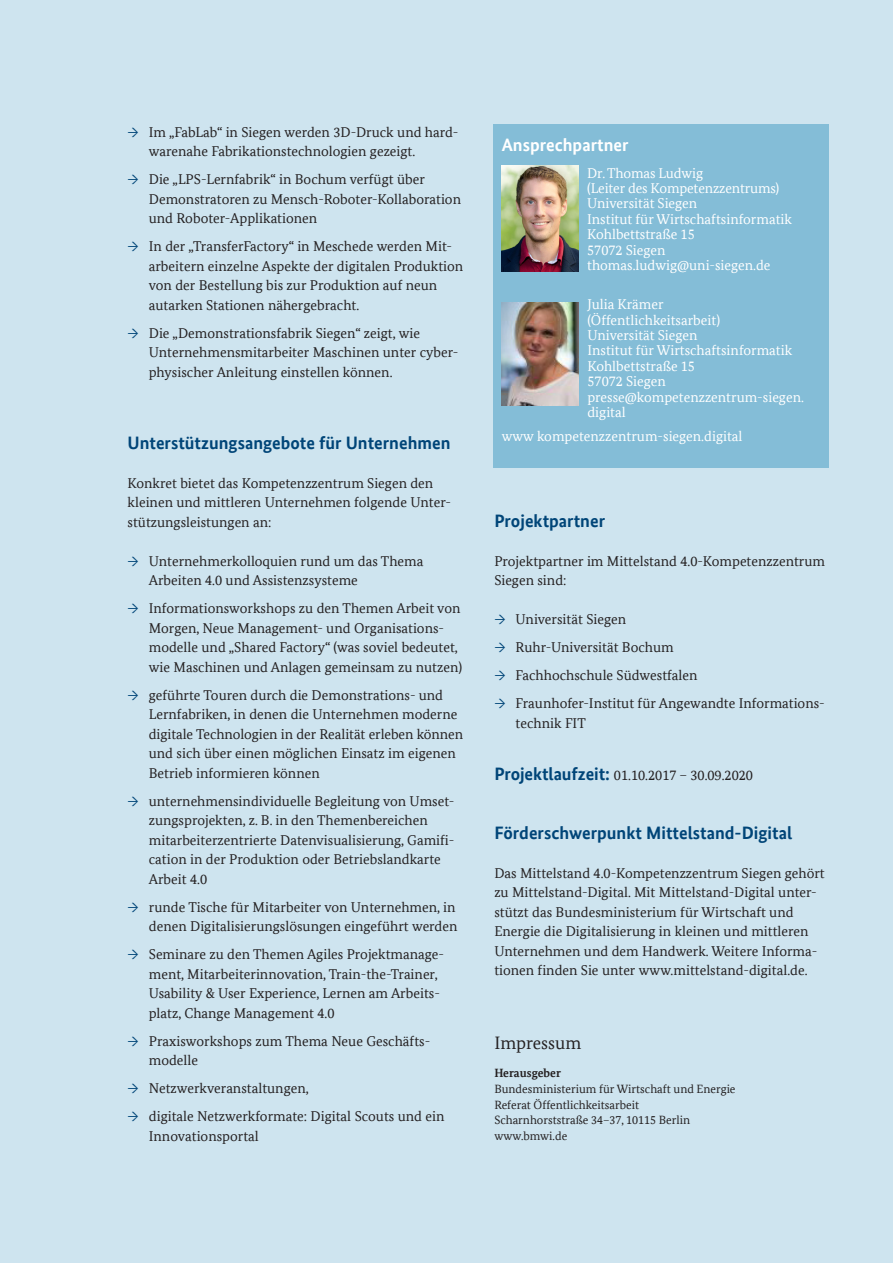
<style>
.page{position:relative;width:893px;height:1263px;background:#cee4ef}
.page>*{position:absolute;margin:0;border:0;box-sizing:border-box;transform-origin:0 0}
.t1{font:700 18px "Bundes Sans Office";color:#004578}
.t2{font:700 18px "Bundes Sans Office";color:#fff}
.t3{font:18px "Bundes Serif Office";color:#231f20}
.LI_Pfeil{font:14.25px/19.5px "Bundes Serif Office";color:#231f20}
.t4{font:14.25px/15.5px "Bundes Serif Office";color:#fff}
.P_-_impressum{font:12px "Bundes Serif Office";color:#231f20}
.P_-_impressum-2{font:700 12px "Bundes Serif Office";color:#231f20}
.s1{color:#004578}
.s2{font-family:"Bundes Sans Office";font-weight:700;font-size:18px;color:#004578}
</style>
<div class="page">
<div style="left:493px;top:125px;width:336px;height:343px;background:#84bdd7"></div>
<img style="left:501px;top:165px;width:78px;height:107px">
<img style="left:501px;top:302px;width:78px;height:103px">
<p class="LI_Pfeil" style="left:149px;top:122px;width:311px;text-indent:-21px"><span class="s1">→</span> Im „FabLab“ in Siegen werden 3D-Druck und hard&shy;warenahe Fabrikationstechnologien gezeigt.</p>
<p class="LI_Pfeil" style="left:149px;top:169px;width:314px;text-indent:-21px"><span class="s1">→</span> Die „LPS-Lernfabrik“ in Bochum verfügt über<br>Demonstratoren zu Mensch-Roboter-Kollaboration und Roboter-Applikationen</p>
<p class="LI_Pfeil" style="left:149px;top:236px;width:316px;text-indent:-21px"><span class="s1">→</span> In der „TransferFactory“ in Meschede werden Mit&shy;arbeitern einzelne Aspekte der digitalen Produktion von der Bestellung bis zur Produktion auf neun autarken Stationen nähergebracht.</p>
<p class="LI_Pfeil" style="left:149px;top:323px;width:311px;text-indent:-21px"><span class="s1">→</span> Die „Demonstrationsfabrik Siegen“ zeigt, wie<br>Unternehmensmitarbeiter Maschinen unter cyber&shy;physischer Anleitung einstellen können.</p>
<p class="t1" style="left:128px;top:432px;width:324px">Unterstützungsangebote für Unternehmen</p>
<p class="LI_Pfeil" style="left:128px;top:473px;width:325px">Konkret bietet das Kompetenzzentrum Siegen den kleinen und mittleren Unternehmen folgende Unter&shy;stützungsleistungen an:</p>
<p class="LI_Pfeil" style="left:149px;top:551px;width:276px;text-indent:-21px"><span class="s1">→</span> Unternehmerkolloquien rund um das Thema<br>Arbeiten 4.0 und Assistenzsysteme</p>
<p class="LI_Pfeil" style="left:149px;top:598px;width:315px;text-indent:-21px"><span class="s1">→</span> Informationsworkshops zu den Themen Arbeit von Morgen, Neue Management- und Organisations&shy;modelle und „Shared Factory“ (was soviel bedeutet, wie Maschinen und Anlagen gemeinsam zu nutzen)</p>
<p class="LI_Pfeil" style="left:149px;top:685px;width:316px;text-indent:-21px"><span class="s1">→</span> geführte Touren durch die Demonstrations- und Lernfabriken, in denen die Unternehmen moderne digitale Technologien in der Realität erleben können und sich über einen möglichen Einsatz im eigenen Betrieb informieren können</p>
<p class="LI_Pfeil" style="left:149px;top:791px;width:307px;text-indent:-21px"><span class="s1">→</span> unternehmensindividuelle Begleitung von Umset&shy;zungsprojekten, z. B. in den Themenbereichen mitarbeiterzentrierte Datenvisualisierung, Gamifi&shy;cation in der Produktion oder Betriebslandkarte Arbeit 4.0</p>
<p class="LI_Pfeil" style="left:128px;top:897px;width:331px;text-align:right"><span class="s1">→</span> runde Tische für Mitarbeiter von Unternehmen, in denen Digitalisierungslösungen eingeführt werden</p>
<p class="LI_Pfeil" style="left:149px;top:944px;width:297px;text-indent:-21px"><span class="s1">→</span> Seminare zu den Themen Agiles Projektmanage&shy;ment, Mitarbeiterinnovation, Train-the-Trainer, Usability &amp; User Experience, Lernen am Arbeits&shy;platz, Change Management 4.0</p>
<p class="LI_Pfeil" style="left:149px;top:1031px;width:283px;text-indent:-21px"><span class="s1">→</span> Praxisworkshops zum Thema Neue Geschäfts&shy;modelle</p>
<p class="LI_Pfeil" style="left:128px;top:1078px;width:183px"><span class="s1">→</span> Netzwerkveranstaltungen,</p>
<p class="LI_Pfeil" style="left:149px;top:1106px;width:297px;text-indent:-21px"><span class="s1">→</span> digitale Netzwerkformate: Digital Scouts und ein<br>Innovationsportal</p>
<p class="t2" style="left:502px;top:135px;width:128px">Ansprechpartner</p>
<p class="t4" style="left:587px;top:165px;width:206px">Dr. Thomas Ludwig<br>(Leiter des Kompetenzzentrums)<br>Universität Siegen<br>Institut für Wirtschaftsinformatik<br>Kohlbettstraße 15<br>57072 Siegen</p>
<p class="t4" style="left:587px;top:257px;width:185px">thomas.ludwig@uni-siegen.de</p>
<p class="t4" style="left:587px;top:296px;width:206px">Julia Krämer (Öffentlichkeitsarbeit)<br>Universität Siegen<br>Institut für Wirtschaftsinformatik<br>Kohlbettstraße 15<br>57072 Siegen</p>
<p class="t4" style="left:587px;top:389px;width:218px">presse@kompetenzzentrum-siegen. digital</p>
<p class="t4" style="left:502px;top:429px;width:242px">www kompetenzzentrum-siegen.digital</p>
<p class="t1" style="left:494px;top:510px;width:112px">Projektpartner</p>
<p class="LI_Pfeil" style="left:494px;top:551px;width:332px">Projektpartner im Mittelstand 4.0-Kompetenzzentrum<br>Siegen sind:</p>
<p class="LI_Pfeil" style="left:494px;top:609px;width:133px"><span class="s1">→</span> Universität Siegen</p>
<p class="LI_Pfeil" style="left:494px;top:637px;width:181px"><span class="s1">→</span> Ruhr-Universität Bochum</p>
<p class="LI_Pfeil" style="left:494px;top:665px;width:205px"><span class="s1">→</span> Fachhochschule Südwestfalen</p>
<p class="LI_Pfeil" style="left:516px;top:693px;width:311px;text-indent:-21px"><span class="s1">→</span> Fraunhofer-Institut für Angewandte Informations&shy;technik FIT</p>
<p class="LI_Pfeil" style="left:494px;top:765px;width:260px"><span class="s2">Projektlaufzeit:</span> 01.10.2017 – 30.09.2020</p>
<h2 class="t1" style="left:494px;top:822px;width:299px">Förderschwerpunkt Mittelstand-Digital</h2>
<p class="LI_Pfeil" style="left:494px;top:863px;width:332px">Das Mittelstand 4.0-Kompetenzzentrum Siegen gehört zu Mittelstand-Digital. Mit Mittelstand-Digital unter&shy;stützt das Bundesministerium für Wirtschaft und Energie die Digitalisierung in kleinen und mittleren Unternehmen und dem Handwerk. Weitere Informa&shy;tionen finden Sie unter www.mittelstand-digital.de.</p>
<p class="t3" style="left:494px;top:1032px;width:88px">Impressum</p>
<p class="P_-_impressum-2" style="left:494px;top:1066px;width:68px">Herausgeber</p>
<p class="P_-_impressum" style="left:494px;top:1082px;width:243px">Bundesministerium für Wirtschaft und Energie</p>
<p class="P_-_impressum" style="left:494px;top:1097px;width:146px">Referat Öffentlichkeitsarbeit</p>
<p class="P_-_impressum" style="left:494px;top:1113px;width:197px">Scharnhorststraße 34–37, 10115 Berlin</p>
<p class="P_-_impressum" style="left:494px;top:1129px;width:74px">www.bmwi.de</p>
</div>
